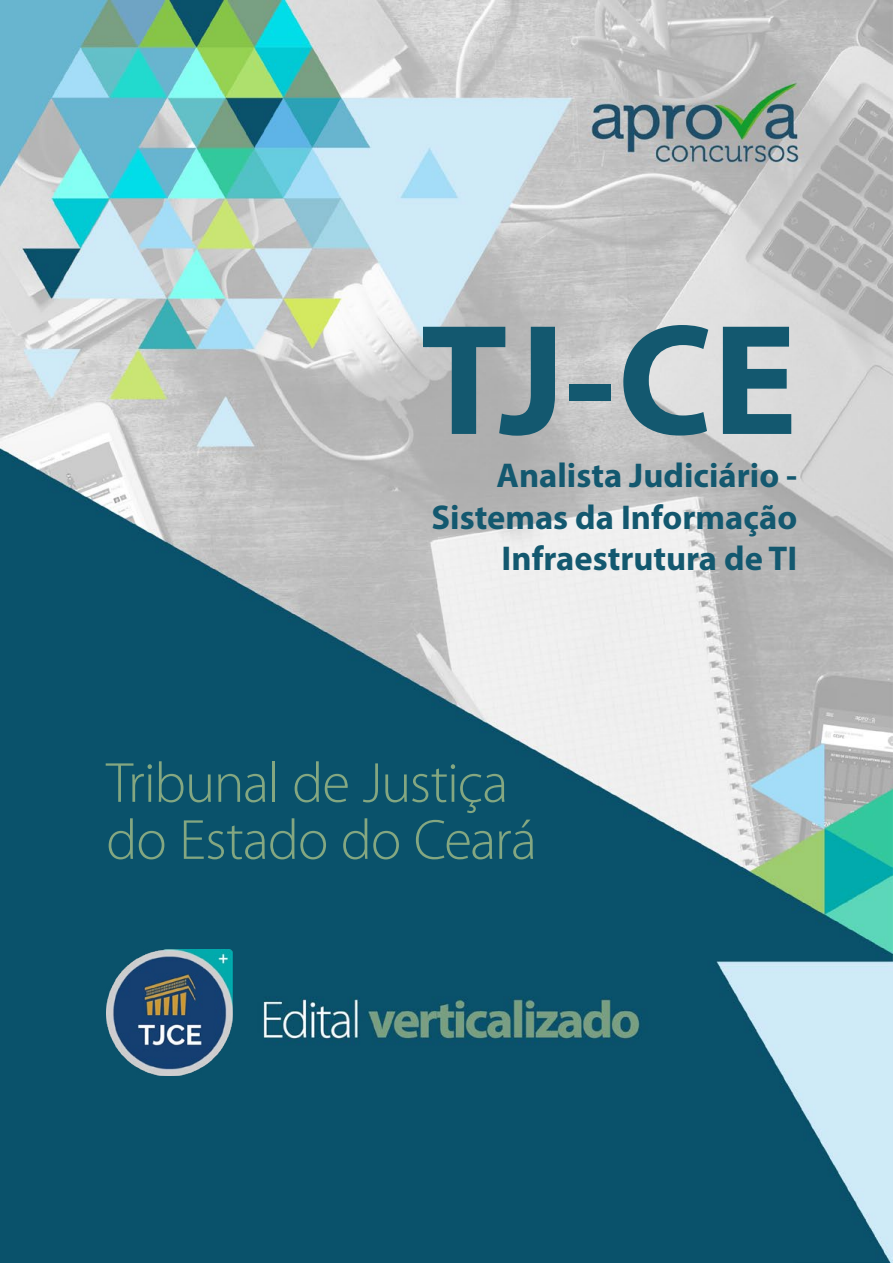
<style>
.page{position:relative;width:893px;height:1263px;background:#fff}
.page>*{position:absolute;margin:0;border:0;box-sizing:border-box;transform-origin:0 0}
.t1{font:700 159px "Myriad Pro";color:#13586f}
.t2{font:300 57px/57px "Myriad Pro";letter-spacing:-.015em;color:#84a781}
.t3{font:700 34.5px/41.4px "Myriad Pro";color:#13586f;text-align:right}
</style>
<div class="page">
<img style="left:0;top:0;width:893px;height:1263px">
<img style="left:106px;top:949px;width:127px;height:127px">
<h1 class="t1" style="left:421px;top:277px;width:378px">TJ-CE</h1>
<p class="t3" style="left:432px;top:454px;width:367px">Analista Judiciário -<br>Sistemas da Informação<br>Infraestrutura de TI</p>
<h2 class="t2" style="left:106px;top:755px;width:432px">Tribunal de Justiça do Estado do Ceará</h2>
</div>
